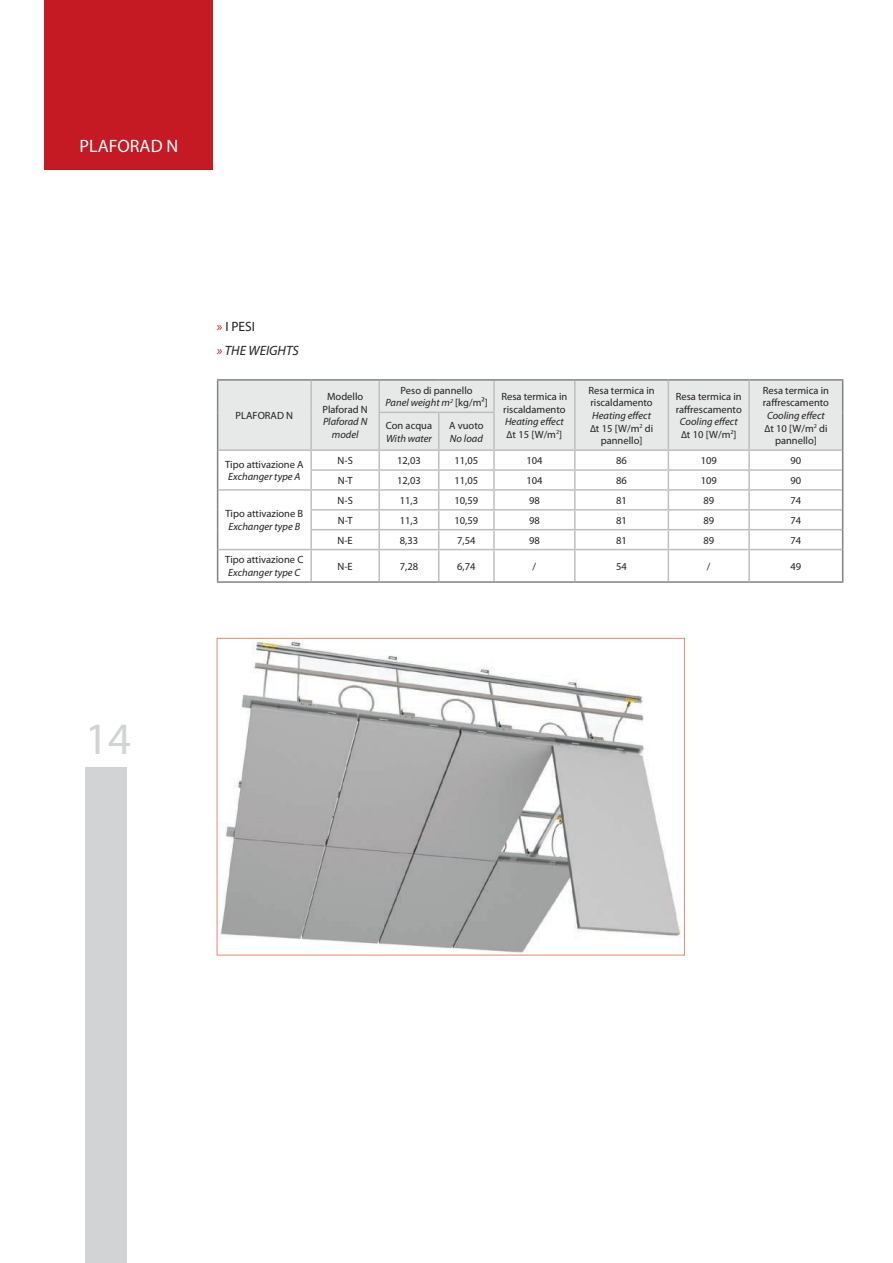
<style>
.page{position:relative;width:893px;height:1263px;background:#fff}
.page>*{position:absolute;margin:0;border:0;box-sizing:border-box;transform-origin:0 0}
.t1{font:45px "Myriad";color:#d1d3d4}
.t2{font:18px "Myriad";color:#fff}
.t3{font:italic 13.5px/24px "Myriad Pro";color:#231f20}
.t4{font:10.5px/12.6px "Myriad Pro";color:#231f20;text-align:center}
.t5{font:italic 10.5px/12.6px "Myriad Pro";color:#231f20}
.s1{font-style:normal;color:#c51923}
.s2{font-style:normal}
.s3{color:#c51923}
.s4{font-style:italic}
</style>
<div class="page">
<div style="left:45px;top:0;width:168px;height:169px;background:#c51923"></div>
<div style="left:85px;top:767px;width:41px;height:496px;background:#d1d3d4"></div>
<img style="left:220px;top:640px;width:461px;height:313px">
<div style="left:217px;top:638px;width:468px;height:317px;border:1px solid #de8b75"></div>
<hr style="left:310px;top:550px;width:2px;height:31px;background:#bcbec0">
<hr style="left:378px;top:550px;width:2px;height:31px;background:#bcbec0">
<hr style="left:438px;top:550px;width:1px;height:31px;background:#bcbec0">
<hr style="left:493px;top:550px;width:2px;height:31px;background:#bcbec0">
<hr style="left:574px;top:550px;width:2px;height:31px;background:#bcbec0">
<hr style="left:668px;top:550px;width:1px;height:31px;background:#bcbec0">
<hr style="left:217px;top:379px;width:94px;height:2px;background:#808285">
<hr style="left:311px;top:379px;width:68px;height:2px;background:#808285">
<hr style="left:379px;top:379px;width:60px;height:2px;background:#808285">
<hr style="left:439px;top:379px;width:55px;height:2px;background:#808285">
<hr style="left:494px;top:379px;width:81px;height:2px;background:#808285">
<hr style="left:575px;top:379px;width:93px;height:2px;background:#808285">
<hr style="left:668px;top:379px;width:81px;height:2px;background:#808285">
<hr style="left:749px;top:379px;width:94px;height:2px;background:#808285">
<svg style="left:217px;top:380px;width:626px;height:169px"></svg>
<hr style="left:218px;top:549px;width:93px;height:1px;background:#bcbec0">
<hr style="left:311px;top:549px;width:68px;height:1px;background:#bcbec0">
<hr style="left:379px;top:549px;width:60px;height:1px;background:#bcbec0">
<hr style="left:439px;top:549px;width:55px;height:1px;background:#bcbec0">
<hr style="left:494px;top:549px;width:81px;height:1px;background:#bcbec0">
<hr style="left:575px;top:549px;width:93px;height:1px;background:#bcbec0">
<hr style="left:668px;top:549px;width:81px;height:1px;background:#bcbec0">
<hr style="left:217px;top:549px;width:1px;height:32px;background:#808285">
<hr style="left:217px;top:581px;width:94px;height:2px;background:#808285">
<hr style="left:311px;top:581px;width:68px;height:2px;background:#808285">
<hr style="left:379px;top:581px;width:60px;height:2px;background:#808285">
<hr style="left:439px;top:581px;width:55px;height:2px;background:#808285">
<hr style="left:494px;top:581px;width:81px;height:2px;background:#808285">
<hr style="left:575px;top:581px;width:93px;height:2px;background:#808285">
<hr style="left:668px;top:581px;width:81px;height:2px;background:#808285">
<hr style="left:749px;top:549px;width:93px;height:1px;background:#bcbec0">
<hr style="left:748px;top:550px;width:2px;height:31px;background:#bcbec0">
<hr style="left:842px;top:549px;width:1px;height:32px;background:#808285">
<hr style="left:749px;top:581px;width:94px;height:2px;background:#808285">
<h2 class="t2" style="left:80px;top:137px;width:100px">PLAFORAD N</h2>
<h1 class="t1" style="left:85px;top:716px;width:48px">14</h1>
<p class="t3" style="left:217px;top:315px;width:83px"><span class="s1">»</span> <span class="s2">I PESI<br></span><span class="s3">»</span> THE WEIGHTS</p>
<p class="t4" style="left:236px;top:409px;width:59px">PLAFORAD N</p>
<p class="t4" style="left:225px;top:458px;width:80px">Tipo attivazione A</p>
<p class="t5" style="left:228px;top:470px;width:74px">Exchanger type A</p>
<p class="t4" style="left:226px;top:507px;width:79px">Tipo attivazione B</p>
<p class="t5" style="left:229px;top:520px;width:73px">Exchanger type B</p>
<p class="t4" style="left:225px;top:553px;width:80px">Tipo attivazione C</p>
<p class="t5" style="left:228px;top:566px;width:74px">Exchanger type C</p>
<p class="t4" style="left:323px;top:390px;width:47px">Modello<br>Plaforad N</p>
<p class="t5" style="left:323px;top:415px;width:46px;text-align:center">Plaforad N model</p>
<p class="t4" style="left:385px;top:384px;width:104px">Peso di pannello<br><span class="s4">Panel weight m</span><sup>2</sup> [kg/m²]</p>
<p class="t4" style="left:501px;top:390px;width:68px;text-align:left">Resa termica in riscaldamento</p>
<p class="t5" style="left:505px;top:415px;width:60px">Heating effect <span class="s2">∆t 15 [W/m</span><sup>2</sup><span class="s2">]</span></p>
<p class="t4" style="left:386px;top:419px;width:48px">Con acqua</p>
<p class="t5" style="left:386px;top:431px;width:47px">With water</p>
<p class="t4" style="left:449px;top:419px;width:36px">A vuoto</p>
<p class="t5" style="left:450px;top:431px;width:34px">No load</p>
<p class="t4" style="left:589px;top:384px;width:68px;text-align:left">Resa termica in riscaldamento</p>
<p class="t4" style="left:590px;top:409px;width:65px"><span class="s4">Heating effect </span>∆t 15 [W/m<sup>2</sup> di pannello]</p>
<p class="t4" style="left:676px;top:390px;width:68px;text-align:left">Resa termica in raffrescamento</p>
<p class="t5" style="left:680px;top:415px;width:59px">Cooling effect <span class="s2">∆t 10 [W/m</span><sup>2</sup><span class="s2">]</span></p>
<p class="t4" style="left:763px;top:384px;width:68px;text-align:left">Resa termica in raffrescamento</p>
<p class="t4" style="left:764px;top:409px;width:65px"><span class="s4">Cooling effect </span>∆t 10 [W/m<sup>2</sup> di pannello]</p>
<p class="t4" style="left:338px;top:454px;width:17px">N-S</p>
<p class="t4" style="left:397px;top:454px;width:25px">12,03</p>
<p class="t4" style="left:454px;top:454px;width:25px">11,05</p>
<p class="t4" style="left:526px;top:454px;width:18px">104</p>
<p class="t4" style="left:616px;top:454px;width:12px">86</p>
<p class="t4" style="left:701px;top:454px;width:18px">109</p>
<p class="t4" style="left:790px;top:454px;width:12px">90</p>
<p class="t4" style="left:338px;top:474px;width:16px">N-T</p>
<p class="t4" style="left:397px;top:474px;width:25px">12,03</p>
<p class="t4" style="left:454px;top:474px;width:25px">11,05</p>
<p class="t4" style="left:526px;top:474px;width:18px">104</p>
<p class="t4" style="left:616px;top:474px;width:12px">86</p>
<p class="t4" style="left:701px;top:474px;width:18px">109</p>
<p class="t4" style="left:790px;top:474px;width:12px">90</p>
<p class="t4" style="left:338px;top:494px;width:17px">N-S</p>
<p class="t4" style="left:400px;top:494px;width:20px">11,3</p>
<p class="t4" style="left:454px;top:494px;width:25px">10,59</p>
<p class="t4" style="left:529px;top:494px;width:12px">98</p>
<p class="t4" style="left:616px;top:494px;width:12px">81</p>
<p class="t4" style="left:703px;top:494px;width:12px">89</p>
<p class="t4" style="left:790px;top:494px;width:12px">74</p>
<p class="t4" style="left:338px;top:514px;width:16px">N-T</p>
<p class="t4" style="left:400px;top:514px;width:20px">11,3</p>
<p class="t4" style="left:454px;top:514px;width:25px">10,59</p>
<p class="t4" style="left:529px;top:514px;width:12px">98</p>
<p class="t4" style="left:616px;top:514px;width:12px">81</p>
<p class="t4" style="left:703px;top:514px;width:12px">89</p>
<p class="t4" style="left:790px;top:514px;width:12px">74</p>
<p class="t4" style="left:337px;top:534px;width:17px">N-E</p>
<p class="t4" style="left:400px;top:534px;width:20px">8,33</p>
<p class="t4" style="left:457px;top:534px;width:20px">7,54</p>
<p class="t4" style="left:529px;top:534px;width:12px">98</p>
<p class="t4" style="left:616px;top:534px;width:12px">81</p>
<p class="t4" style="left:703px;top:534px;width:12px">89</p>
<p class="t4" style="left:790px;top:534px;width:12px">74</p>
<p class="t4" style="left:337px;top:560px;width:17px">N-E</p>
<p class="t4" style="left:400px;top:560px;width:20px">7,28</p>
<p class="t4" style="left:457px;top:560px;width:20px">6,74</p>
<p class="t4" style="left:533px;top:560px;width:5px">/</p>
<p class="t4" style="left:616px;top:560px;width:12px">54</p>
<p class="t4" style="left:707px;top:560px;width:5px">/</p>
<p class="t4" style="left:790px;top:560px;width:12px">49</p>
</div>
